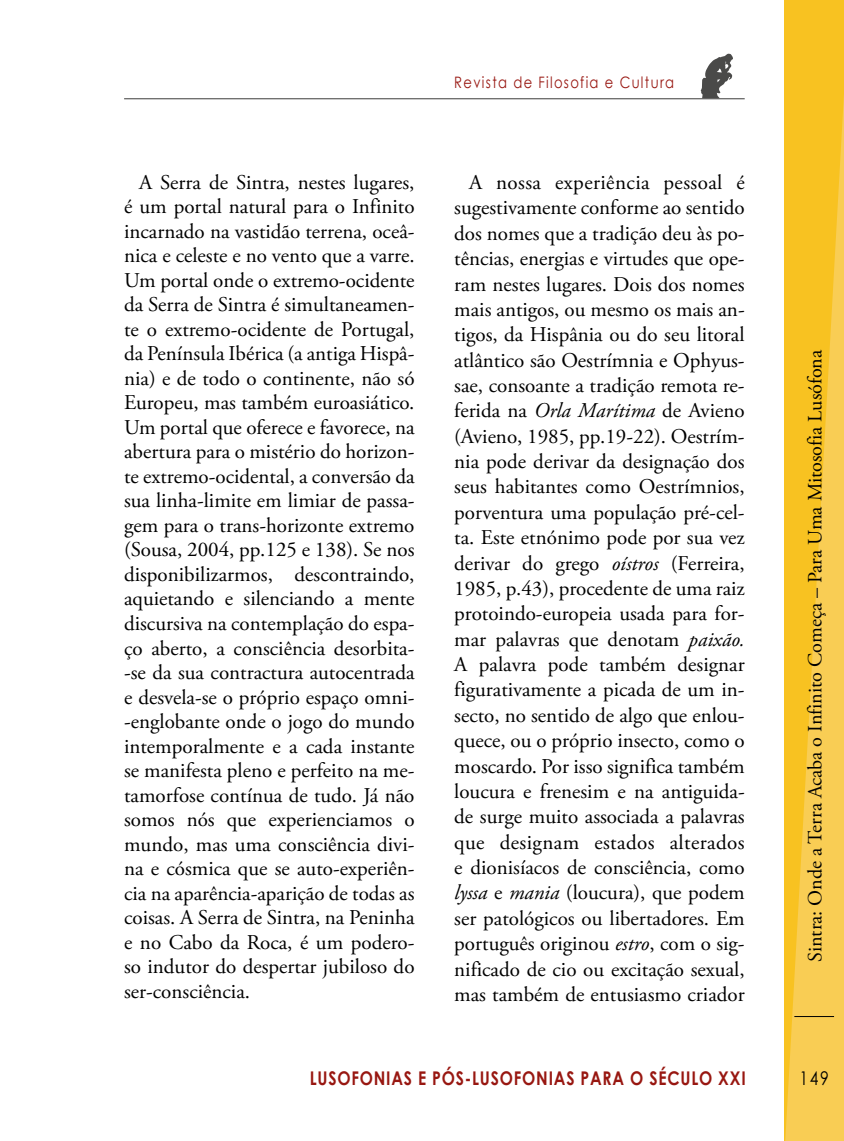
<style>
.page{position:relative;width:844px;height:1141px;background:#fff}
.page>*{position:absolute;margin:0;border:0;box-sizing:border-box;transform-origin:0 0}
.t1{font:21px/24.5px "Adobe Garamond Pro";color:#000;text-align:justify}
.t2{font:20.12px "Adobe Garamond Pro";color:#000}
.t3{font:700 18.9px "Century Gothic";letter-spacing:.05em;color:#981711;scale:.83 1}
.t4{font:18.9px "Century Gothic";color:#000;scale:.83 1}
.t5{font:15.75px "Century Gothic";letter-spacing:.1em;color:#981711;scale:.83 1}
.s1{font-style:italic}
</style>
<div class="page">
<hr style="left:124px;top:98px;width:620px;height:1px;background:#3c3c3b">
<svg style="left:784px;top:0;width:59px;height:1141px;fill:#f8c221"></svg>
<hr style="left:794px;top:1016px;width:39px;height:1px;background:#000">
<svg style="left:700px;top:54px;width:32px;height:44px"></svg>
<p class="t5" style="left:454px;top:72px;width:266px">Revista de Filosofia e Cultura</p>
<p class="t1" style="left:124px;top:171px;width:292px;text-indent:15px">A Serra de Sintra, nestes lugares, é um portal natural para o Infinito incarnado na vastidão terrena, oceâ&shy;nica e celeste e no vento que a varre.<br>Um portal onde o extremo-ocidente da Serra de Sintra é simultaneamen&shy;te o extremo-ocidente de Portugal, da Península Ibérica (a antiga Hispâ&shy;nia) e de todo o continente, não só Europeu, mas também euroasiático.<br>Um portal que oferece e favorece, na abertura para o mistério do horizon&shy;te extremo-ocidental, a conversão da sua linha-limite em limiar de passa&shy;gem para o trans-horizonte extremo (Sousa, 2004, pp.125 e 138). Se nos disponibilizarmos, descontraindo, aquietando e silenciando a mente discursiva na contemplação do espa&shy;ço aberto, a consciência desorbita--se da sua contractura autocentrada e desvela-se o próprio espaço omni--englobante onde o jogo do mundo intemporalmente e a cada instante se manifesta pleno e perfeito na me&shy;tamorfose contínua de tudo. Já não somos nós que experienciamos o mundo, mas uma consciência divi&shy;na e cósmica que se auto-experiên&shy;cia na aparência-aparição de todas as coisas. A Serra de Sintra, na Peninha e no Cabo da Roca, é um podero&shy;so indutor do despertar jubiloso do ser-consciência.</p>
<p class="t1" style="left:454px;top:170px;width:292px;line-height:25.4px;text-indent:15px">A nossa experiência pessoal é sugestivamente conforme ao sentido dos nomes que a tradição deu às po&shy;tências, energias e virtudes que ope&shy;ram nestes lugares. Dois dos nomes mais antigos, ou mesmo os mais an&shy;tigos, da Hispânia ou do seu litoral atlântico são Oestrímnia e Ophyus&shy;sae, consoante a tradição remota re&shy;ferida na <span class="s1">Orla Marítima</span> de Avieno (Avieno, 1985, pp.19-22). Oestrím&shy;nia pode derivar da designação dos seus habitantes como Oestrímnios, porventura uma população pré-cel&shy;ta. Este etnónimo pode por sua vez derivar do grego <span class="s1">oístros</span> (Ferreira, 1985, p.43), procedente de uma raiz protoindo-europeia usada para for&shy;mar palavras que denotam <span class="s1">paixão.<br></span>A palavra pode também designar figurativamente a picada de um in&shy;secto, no sentido de algo que enlou&shy;quece, ou o próprio insecto, como o moscardo. Por isso significa também loucura e frenesim e na antiguida&shy;de surge muito associada a palavras que designam estados alterados e dionisíacos de consciência, como <span class="s1">lyssa</span> e <span class="s1">mania</span> (loucura), que podem ser patológicos ou libertadores. Em português originou <span class="s1">estro</span>, com o sig&shy;nificado de cio ou excitação sexual, mas também de entusiasmo criador</p>
<p class="t3" style="left:310px;top:1064px;width:526px">LUSOFONIAS E PÓS-LUSOFONIAS PARA O SÉCULO XXI</p>
<p class="t2" style="left:802px;top:962px;width:614px;rotate:-90deg">Sintra: Onde a Terra Acaba o Infinito Começa – Para Uma Mitosofia Lusófona</p>
<p class="t4" style="left:799px;top:1065px;width:37px">149</p>
</div>
